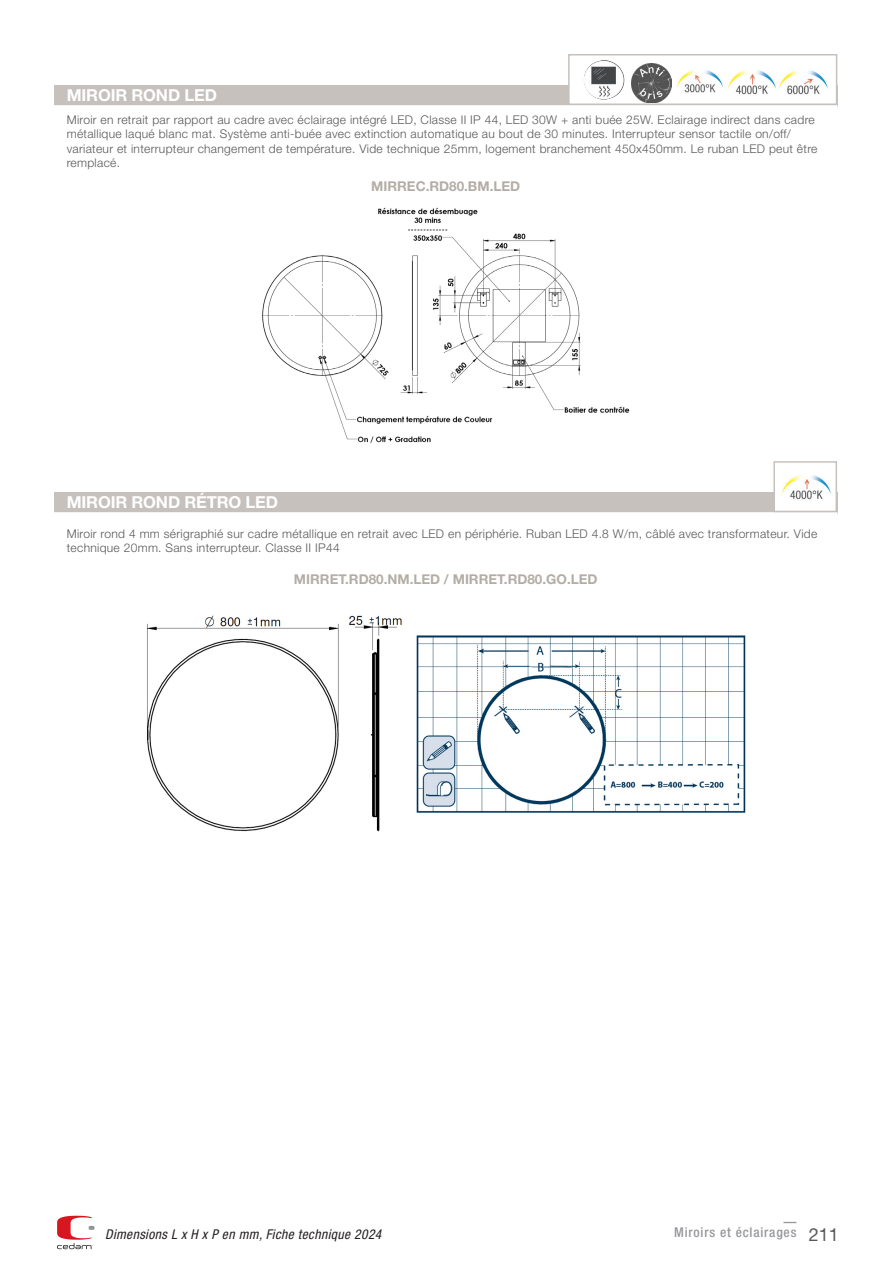
<style>
.page{position:relative;width:893px;height:1263px;background:#fff}
.page>*{position:absolute;margin:0;border:0;box-sizing:border-box;transform-origin:0 0}
.titre_tableau{font:700 16.5px "Helvetica Neue LT Std";letter-spacing:-.01em;color:#fff}
.ref{font:700 13.5px "Helvetica Neue LT Std";color:#b3ada5}
.t1{font:italic condensed 13.5px "Helvetica Neue LT Std";letter-spacing:.03em;color:#231f20}
.t2{font:500 condensed 13.5px "Helvetica Neue LT Std";letter-spacing:.06em;color:#95979a}
.intro_tab{font:300 12px/14.4px "Helvetica Neue LT Std";letter-spacing:.025em;color:#57585a}
.s1{font-weight:400;font-stretch:normal;font-size:18px;color:#57585a}
</style>
<div class="page">
<svg style="left:57px;top:1216px;width:37px;height:33px"></svg>
<svg style="left:783px;top:1222px;width:13px;height:1px"></svg>
<div style="left:54px;top:85px;width:783px;height:22px;background:#c6c1bc"></div>
<hr style="left:54px;top:105px;width:783px;height:3px;background:#fff">
<img style="left:262px;top:207px;width:368px;height:236px">
<div style="left:568px;top:54px;width:269px;height:51px;background:#fff;border:2px solid #c6c1bc"></div>
<img style="left:583px;top:60px;width:42px;height:40px">
<img style="left:631px;top:63px;width:40px;height:40px">
<img style="left:727px;top:70px;width:101px;height:25px">
<img style="left:676px;top:70px;width:47px;height:23px">
<div style="left:54px;top:492px;width:783px;height:22px;background:#c6c1bc"></div>
<hr style="left:54px;top:512px;width:783px;height:3px;background:#fff">
<img style="left:147px;top:615px;width:599px;height:217px">
<div style="left:773px;top:461px;width:64px;height:51px;background:#fff;border:2px solid #c6c1bc"></div>
<img style="left:781px;top:475px;width:50px;height:25px">
<p class="titre_tableau" style="left:67px;top:85px;width:152px">MIROIR ROND LED</p>
<p class="intro_tab" style="left:67px;top:112px;width:752px">Miroir en retrait par rapport au cadre avec éclairage intégré LED, Classe II IP 44, LED 30W + anti buée 25W. Eclairage indirect dans cadre métallique laqué blanc mat. Système anti-buée avec extinction automatique au bout de 30 minutes. Interrupteur sensor tactile on/off/ variateur et interrupteur changement de température. Vide technique 25mm, logement branchement 450x450mm. Le ruban LED peut être remplacé.</p>
<p class="ref" style="left:371px;top:178px;width:150px">MIRREC.RD80.BM.LED</p>
<p class="titre_tableau" style="left:67px;top:492px;width:213px">MIROIR ROND RÉTRO LED</p>
<p class="intro_tab" style="left:67px;top:526px;width:752px">Miroir rond 4 mm sérigraphié sur cadre métallique en retrait avec LED en périphérie. Ruban LED 4.8 W/m, câblé avec transformateur. Vide technique 20mm. Sans interrupteur. Classe II IP44</p>
<p class="ref" style="left:294px;top:570px;width:305px">MIRRET.RD80.NM.LED / MIRRET.RD80.GO.LED</p>
<p class="t1" style="left:105px;top:1227px;width:278px">Dimensions L x H x P en mm, Fiche technique 2024</p>
<p class="t2" style="left:674px;top:1224px;width:166px">Miroirs et éclairages <span class="s1">211</span></p>
</div>
